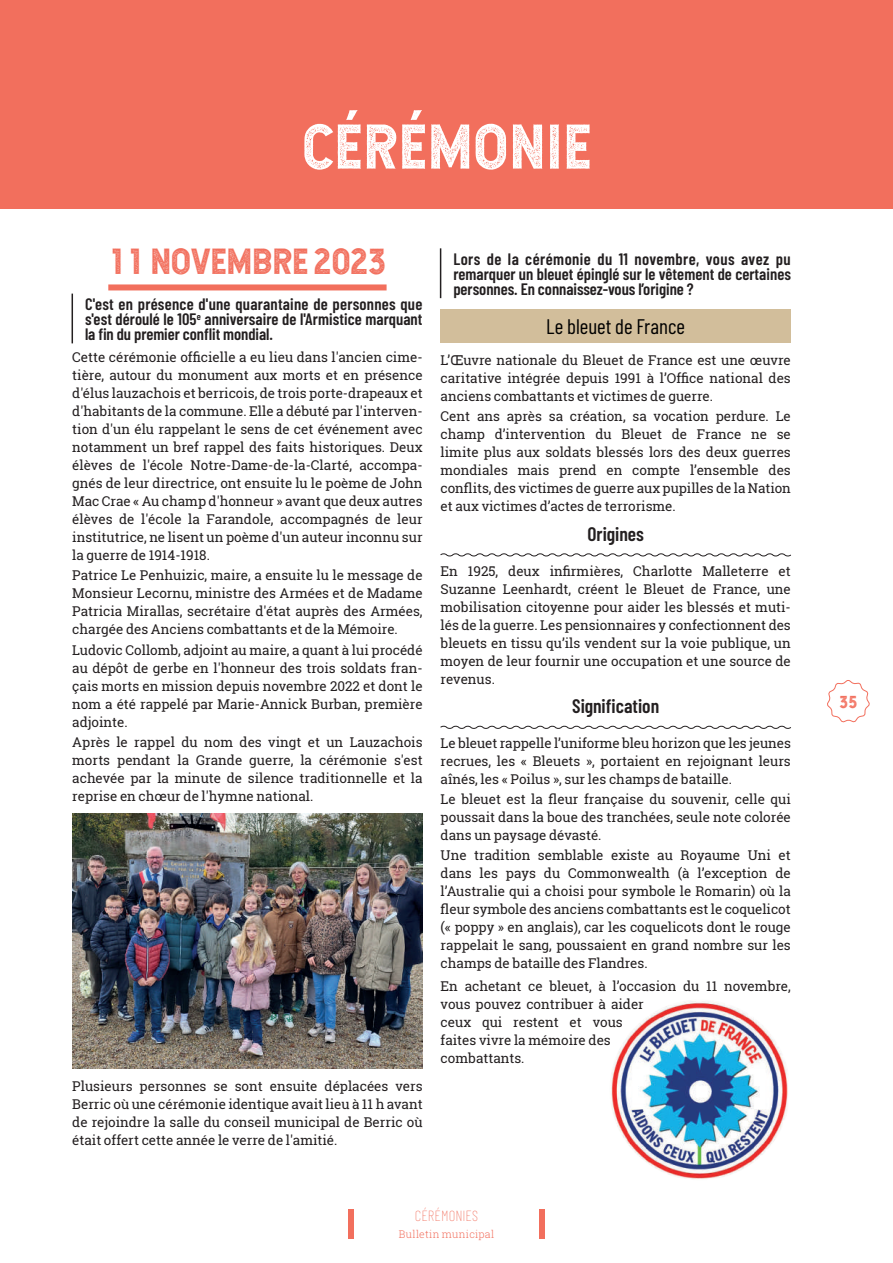
<style>
.page{position:relative;width:893px;height:1263px;background:#fff}
.page>*{position:absolute;margin:0;border:0;box-sizing:border-box;transform-origin:0 0}
.t1{font:60px "Hansief Rough";letter-spacing:.02em;color:#fff}
.t2{font:34.5px "Hansief Rough";color:#f26f5d}
.t3{font:21px "Barlow Condensed";color:#000}
.t4{font:600 19.5px "Barlow Condensed";color:#231f20}
.t5{font:600 16.5px/15px "Barlow Condensed";color:#231f20;text-align:justify}
.t6{font:16.5px "Hansief Rough";color:#f26f5d}
.t7{font:100 15px "Barlow Condensed";letter-spacing:.005em;color:#f26f5d}
.t8{font:13.5px/18px "Roboto Slab";color:#231f20;text-align:justify}
.t9{font:300 10.5px "Roboto Slab";letter-spacing:.03em;color:#f26f5d}
</style>
<div class="page">
<img style="left:609px;top:999px;width:181px;height:181px;border-radius:90px">
<svg style="left:827px;top:680px;width:43px;height:43px"></svg>
<div style="left:348px;top:1209px;width:6px;height:30px;background:#f26f5d"></div>
<div style="left:539px;top:1209px;width:6px;height:30px;background:#f26f5d"></div>
<div style="left:0;top:0;width:893px;height:208px;background:#f26f5d"></div>
<div style="left:108px;top:284px;width:279px;height:6px;background:#f26f5d"></div>
<hr style="left:72px;top:294px;width:1px;height:49px;background:#231f20">
<hr style="left:440px;top:248px;width:1px;height:50px;background:#231f20">
<div style="left:441px;top:309px;width:350px;height:34px;background:#d2be9b"></div>
<svg style="left:440px;top:553px;width:351px;height:4px"></svg>
<svg style="left:440px;top:725px;width:351px;height:4px"></svg>
<img style="left:72px;top:814px;width:350px;height:254px">
<h1 class="t1" style="left:303px;top:108px;width:288px">CÉRÉMONIE</h1>
<h2 class="t2" style="left:108px;top:239px;width:280px">11 NOVEMBRE 2023</h2>
<p class="t5" style="left:85px;top:296px;width:339px">C'est en présence d'une quarantaine de personnes que s'est déroulé le 105<sup>e</sup> anniversaire de l'Armistice marquant la fin du premier conflit mondial.</p>
<p class="t8" style="left:72px;top:348px;width:352px">Cette cérémonie officielle a eu lieu dans l'ancien cime&shy;tière, autour du monument aux morts et en présence d'élus lauzachois et berricois, de trois porte-drapeaux et d'habitants de la commune. Elle a débuté par l'interven&shy;tion d'un élu rappelant le sens de cet événement avec notamment un bref rappel des faits historiques. Deux élèves de l'école Notre-Dame-de-la-Clarté, accompa&shy;gnés de leur directrice, ont ensuite lu le poème de John Mac Crae « Au champ d'honneur » avant que deux autres élèves de l'école la Farandole, accompagnés de leur institutrice, ne lisent un poème d'un auteur inconnu sur la guerre de 1914-1918.</p>
<p class="t8" style="left:72px;top:566px;width:352px">Patrice Le Penhuizic, maire, a ensuite lu le message de Monsieur Lecornu, ministre des Armées et de Madame Patricia Mirallas, secrétaire d'état auprès des Armées, chargée des Anciens combattants et de la Mémoire.</p>
<p class="t8" style="left:72px;top:640px;width:352px">Ludovic Collomb, adjoint au maire, a quant à lui procédé au dépôt de gerbe en l'honneur des trois soldats fran&shy;çais morts en mission depuis novembre 2022 et dont le nom a été rappelé par Marie-Annick Burban, première adjointe.</p>
<p class="t8" style="left:72px;top:733px;width:352px">Après le rappel du nom des vingt et un Lauzachois morts pendant la Grande guerre, la cérémonie s'est achevée par la minute de silence traditionnelle et la reprise en chœur de l'hymne national.</p>
<p class="t8" style="left:72px;top:1077px;width:352px">Plusieurs personnes se sont ensuite déplacées vers Berric où une cérémonie identique avait lieu à 11 h avant de rejoindre la salle du conseil municipal de Berric où était offert cette année le verre de l'amitié.</p>
<p class="t5" style="left:453px;top:250px;width:339px">Lors de la cérémonie du 11 novembre, vous avez pu remarquer un bleuet épinglé sur le vêtement de certaines personnes. En connaissez-vous l’origine ?</p>
<h3 class="t3" style="left:546px;top:312px;width:140px">Le bleuet de France</h3>
<p class="t8" style="left:441px;top:351px;width:352px">L’Œuvre nationale du Bleuet de France est une œuvre caritative intégrée depuis 1991 à l’Office national des anciens combattants et victimes de guerre.</p>
<p class="t8" style="left:441px;top:407px;width:352px">Cent ans après sa création, sa vocation perdure. Le champ d’intervention du Bleuet de France ne se limite plus aux soldats blessés lors des deux guerres mondiales mais prend en compte l’ensemble des conflits, des victimes de guerre aux pupilles de la Nation et aux victimes d’actes de terrorisme.</p>
<h3 class="t4" style="left:587px;top:520px;width:58px">Origines</h3>
<p class="t8" style="left:441px;top:562px;width:352px">En 1925, deux infirmières, Charlotte Malleterre et Suzanne Leenhardt, créent le Bleuet de France, une mobilisation citoyenne pour aider les blessés et muti&shy;lés de la guerre. Les pensionnaires y confectionnent des bleuets en tissu qu’ils vendent sur la voie publique, un moyen de leur fournir une occupation et une source de revenus.</p>
<h3 class="t4" style="left:572px;top:692px;width:89px">Signification</h3>
<p class="t8" style="left:441px;top:734px;width:352px">Le bleuet rappelle l’uniforme bleu horizon que les jeunes recrues, les « Bleuets », portaient en rejoignant leurs aînés, les « Poilus », sur les champs de bataille.</p>
<p class="t8" style="left:441px;top:790px;width:352px">Le bleuet est la fleur française du souvenir, celle qui poussait dans la boue des tranchées, seule note colorée dans un paysage dévasté.</p>
<p class="t8" style="left:441px;top:846px;width:352px">Une tradition semblable existe au Royaume Uni et dans les pays du Commonwealth (à l’exception de l’Australie qui a choisi pour symbole le Romarin) où la fleur symbole des anciens combattants est le coquelicot (« poppy » en anglais), car les coquelicots dont le rouge rappelait le sang, poussaient en grand nombre sur les champs de bataille des Flandres.</p>
<p class="t8" style="left:441px;top:976px;width:352px;text-align:left">En achetant ce bleuet, à l’occasion du 11 novembre, vous pouvez contribuer à aider<br>ceux qui restent et vous<br>faites vivre la mémoire des<br>combattants.</p>
<p class="t7" style="left:415px;top:1205px;width:65px">CÉRÉMONIES</p>
<p class="t9" style="left:399px;top:1227px;width:97px">Bulletin municipal</p>
<p class="t6" style="left:840px;top:692px;width:19px">35</p>
</div>
